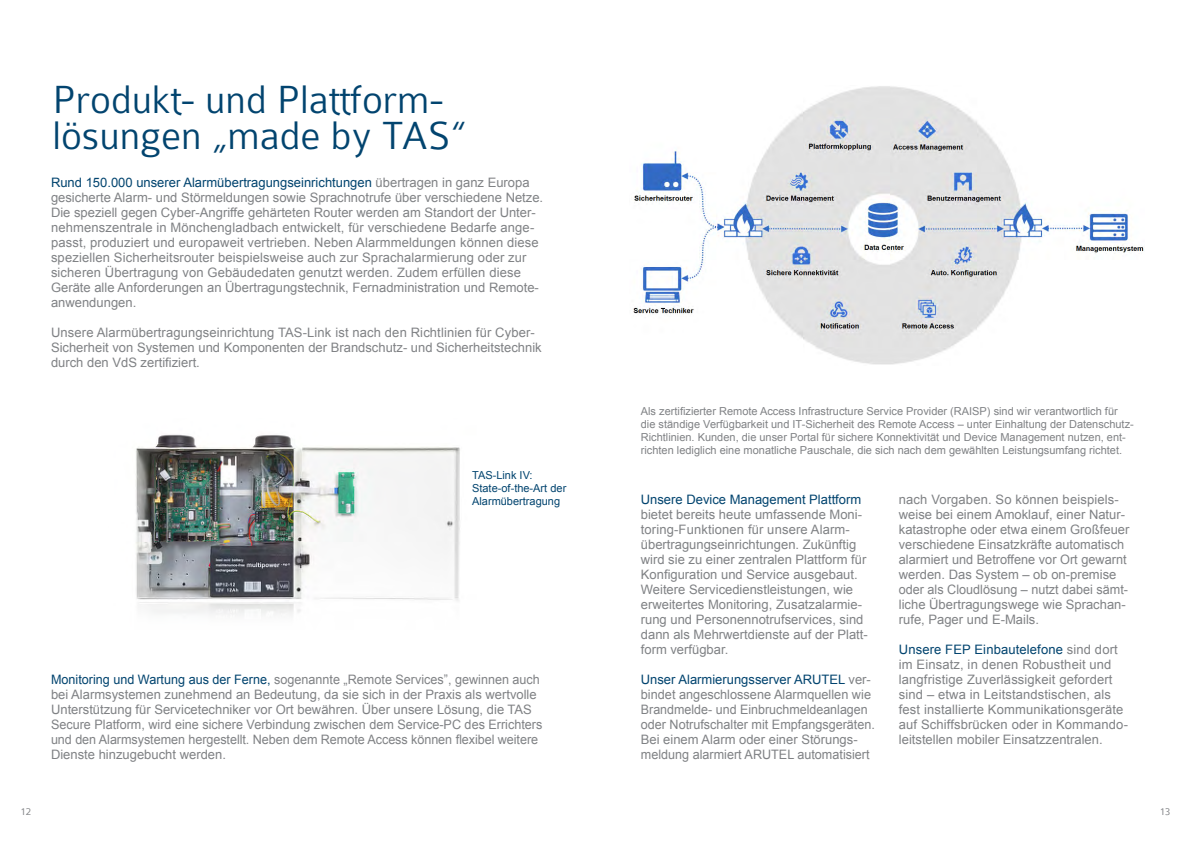
<style>
.page{position:relative;width:1191px;height:842px;background:#fff}
.page>*{position:absolute;margin:0;border:0;box-sizing:border-box;transform-origin:0 0}
.t1{font:300 42px/36px "Colaborate";color:#02446f}
.t2{font:13px/15px "Arial";color:#808285}
.t3{font:13px "Arial";color:#02446f}
.t4{font:11px/13px "Arial";color:#808285}
.t5{font:11px/13px "Arial";color:#02446f}
.t6{font:300 11px "Colaborate";color:#808285}
.s1{color:#02446f}
</style>
<div class="page">
<img style="left:135px;top:434px;width:325px;height:181px">
<img style="left:633px;top:86px;width:511px;height:279px">
<h1 class="t1" style="left:52px;top:81px;width:415px">Produkt- und Plattform&shy;lösungen „made by TAS“</h1>
<p class="t2" style="left:51px;top:175px;width:494px"><span class="s1">Rund 150.000 unserer Alarmübertragungseinrichtungen</span> übertragen in ganz Europa gesicherte Alarm- und Störmeldungen sowie Sprachnotrufe über verschiedene Netze.<br>Die speziell gegen Cyber-Angriffe gehärteten Router werden am Standort der Unter&shy;nehmenszentrale in Mönchengladbach entwickelt, für verschiedene Bedarfe ange&shy;passt, produziert und europaweit vertrieben. Neben Alarmmeldungen können diese speziellen Sicherheitsrouter beispielsweise auch zur Sprachalarmierung oder zur sicheren Übertragung von Gebäudedaten genutzt werden. Zudem erfüllen diese Geräte alle Anforderungen an Übertragungstechnik, Fernadministration und Remote&shy;anwendungen.</p>
<p class="t2" style="left:51px;top:325px;width:492px">Unsere Alarmübertragungseinrichtung TAS-Link ist nach den Richtlinien für Cyber-<br>Sicherheit von Systemen und Komponenten der Brandschutz- und Sicherheitstechnik durch den VdS zertifiziert.</p>
<p class="t5" style="left:472px;top:469px;width:96px">TAS-Link IV:<br>State-of-the-Art der<br>Alarmübertragung</p>
<p class="t2" style="left:51px;top:672px;width:493px"><span class="s1">Monitoring und Wartung aus der Ferne,</span> sogenannte „Remote Services”, gewinnen auch bei Alarmsystemen zunehmend an Bedeutung, da sie sich in der Praxis als wertvolle Unterstützung für Servicetechniker vor Ort bewähren. Über unsere Lösung, die TAS Secure Platform, wird eine sichere Verbindung zwischen dem Service-PC des Errichters und den Alarmsystemen hergestellt. Neben dem Remote Access können flexibel weitere Dienste hinzugebucht werden.</p>
<p class="t4" style="left:641px;top:405px;width:494px">Als zertifizierter Remote Access Infrastructure Service Provider (RAISP) sind wir verantwortlich für die ständige Verfügbarkeit und IT-Sicherheit des Remote Access – unter Einhaltung der Datenschutz-Richtlinien. Kunden, die unser Portal für sichere Konnektivität und Device Management nutzen, ent&shy;richten lediglich eine monatliche Pauschale, die sich nach dem gewählten Leistungsumfang richtet.</p>
<p class="t3" style="left:641px;top:491px;width:222px">Unsere Device Management Plattform</p>
<p class="t2" style="left:641px;top:507px;width:228px">bietet bereits heute umfassende Moni&shy;toring-Funktionen für unsere Alarm&shy;übertragungseinrichtungen. Zukünftig wird sie zu einer zentralen Plattform für Konfiguration und Service ausgebaut.<br>Weitere Servicedienstleistungen, wie erweitertes Monitoring, Zusatzalarmie&shy;rung und Personennotrufservices, sind dann als Mehrwertdienste auf der Platt&shy;form verfügbar.</p>
<p class="t2" style="left:641px;top:672px;width:236px"><span class="s1">Unser Alarmierungsserver ARUTEL</span> ver&shy;bindet angeschlossene Alarmquellen wie Brandmelde- und Einbruchmeldeanlagen oder Notrufschalter mit Empfangsgeräten.<br>Bei einem Alarm oder einer Störungs&shy;meldung alarmiert ARUTEL automatisiert</p>
<p class="t2" style="left:899px;top:492px;width:232px">nach Vorgaben. So können beispiels&shy;weise bei einem Amoklauf, einer Natur&shy;katastrophe oder etwa einem Großfeuer verschiedene Einsatzkräfte automatisch alarmiert und Betroffene vor Ort gewarnt werden. Das System – ob on-premise oder als Cloudlösung – nutzt dabei sämt&shy;liche Übertragungswege wie Sprachan&shy;rufe, Pager und E-Mails.</p>
<p class="t2" style="left:899px;top:642px;width:231px"><span class="s1">Unsere FEP Einbautelefone</span> sind dort im Einsatz, in denen Robustheit und langfristige Zuverlässigkeit gefordert sind – etwa in Leitstandstischen, als fest installierte Kommunikationsgeräte auf Schiffsbrücken oder in Kommando&shy;leitstellen mobiler Einsatzzentralen.</p>
<p class="t6" style="left:20px;top:806px;width:12px">12</p>
<p class="t6" style="left:1159px;top:806px;width:12px">13</p>
</div>
